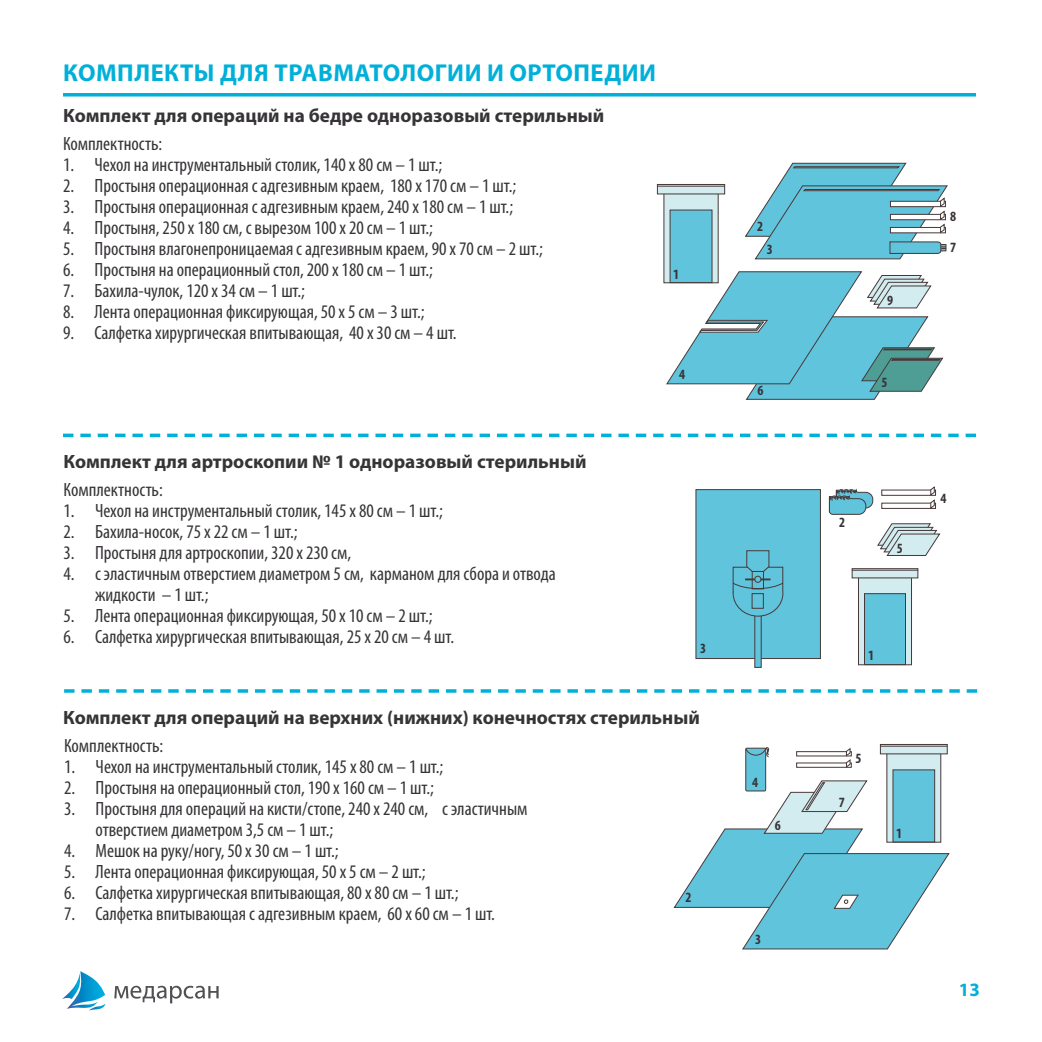
<style>
.page{position:relative;width:1042px;height:1042px;background:#fff}
.page>*{position:absolute;margin:0;border:0;box-sizing:border-box;transform-origin:0 0}
.t1{font:700 24.5px "Myriad Pro";letter-spacing:.02em;color:#00b0d8}
.t2{font:condensed 19.25px/21px "Myriad Pro";color:#373437}
.t3{font:700 19.25px "Myriad Pro";color:#373437}
.t4{font:700 18.9px "Myriad Pro";color:#00b0d8}
.t5{font:700 condensed 14.17px "Myriad Pro";color:#373437}
</style>
<div class="page">
<svg style="left:62px;top:971px;width:43px;height:39px"></svg>
<svg style="left:114px;top:986px;width:105px;height:17px"></svg>
<hr style="left:63px;top:93px;width:913px;height:3px;background:#00b0d8">
<svg style="left:63px;top:434px;width:913px;height:3px"></svg>
<svg style="left:64px;top:689px;width:913px;height:4px"></svg>
<svg style="left:796px;top:762px;width:56px;height:6px"></svg>
<svg style="left:796px;top:751px;width:56px;height:5px"></svg>
<svg style="left:845px;top:748px;width:6px;height:20px"></svg>
<div style="left:886px;top:752px;width:55px;height:90px;background:#d2ecef;border:1px solid #483939"></div>
<div style="left:892px;top:769px;width:43px;height:73px;background:#60c4dc"></div>
<div style="left:880px;top:744px;width:67px;height:10px;background:#d2ecef;border:1px solid #483939"></div>
<hr style="left:880px;top:746px;width:67px;height:1px;background:#483939">
<div style="left:746px;top:748px;width:19px;height:43px;background:#60c4dc"></div>
<div style="left:745px;top:748px;width:21px;height:43px;border:1px solid #483939"></div>
<svg style="left:745px;top:747px;width:24px;height:11px"></svg>
<svg style="left:673px;top:780px;width:277px;height:170px"></svg>
<svg style="left:663px;top:193px;width:55px;height:90px;background:#c2d7d9"></svg>
<div style="left:669px;top:210px;width:43px;height:73px;background:#60c4dc"></div>
<div style="left:657px;top:184px;width:68px;height:10px;background:#d2ecef;border:1px solid #483939"></div>
<hr style="left:657px;top:186px;width:68px;height:1px;background:#483939">
<svg style="left:744px;top:162px;width:204px;height:98px"></svg>
<svg style="left:665px;top:270px;width:279px;height:130px"></svg>
<svg style="left:881px;top:503px;width:55px;height:6px"></svg>
<svg style="left:877px;top:523px;width:64px;height:33px"></svg>
<div style="left:858px;top:577px;width:54px;height:88px;background:#d2ecef;border:1px solid #483939"></div>
<div style="left:864px;top:593px;width:42px;height:72px;background:#60c4dc;border:1px solid #483939"></div>
<div style="left:851px;top:568px;width:67px;height:10px;background:#d2ecef;border:1px solid #483939"></div>
<hr style="left:852px;top:570px;width:66px;height:1px;background:#483939">
<div style="left:695px;top:489px;width:126px;height:170px;background:#60c4dc;border:1px solid #483939"></div>
<div style="left:754px;top:614px;width:7px;height:54px;background:#60c4dc;border:1px solid #483939"></div>
<svg style="left:732px;top:550px;width:52px;height:67px"></svg>
<div style="left:881px;top:489px;width:55px;height:7px;background:#fff;border:1px solid #483939"></div>
<svg style="left:930px;top:486px;width:5px;height:23px"></svg>
<svg style="left:828px;top:489px;width:45px;height:26px"></svg>
<p class="t1" style="left:63px;top:57px;width:594px">КОМПЛЕКТЫ ДЛЯ ТРАВМАТОЛОГИИ И ОРТОПЕДИИ</p>
<p class="t3" style="left:63px;top:103px;width:542px">Комплект для операций на бедре одноразовый стерильный</p>
<p class="t2" style="left:63px;top:133px;width:101px">Комплектность:</p>
<p class="t2" style="left:63px;top:154px;width:381px">1. Чехол на инструментальный столик, 140 х 80 см – 1 шт.;</p>
<p class="t2" style="left:63px;top:175px;width:455px">2. Простыня операционная с адгезивным краем, 180 х 170 см – 1 шт.;</p>
<p class="t2" style="left:63px;top:196px;width:451px">3. Простыня операционная с адгезивным краем, 240 х 180 см – 1 шт.;</p>
<p class="t2" style="left:63px;top:217px;width:371px">4. Простыня, 250 х 180 см, с вырезом 100 х 20 см – 1 шт.;</p>
<p class="t2" style="left:63px;top:238px;width:481px">5. Простыня влагонепроницаемая с адгезивным краем, 90 х 70 см – 2 шт.;</p>
<p class="t2" style="left:63px;top:259px;width:371px">6. Простыня на операционный стол, 200 х 180 см – 1 шт.;</p>
<p class="t2" style="left:63px;top:280px;width:243px">7. Бахила-чулок, 120 х 34 см – 1 шт.;</p>
<p class="t2" style="left:63px;top:301px;width:363px">8. Лента операционная фиксирующая, 50 х 5 см – 3 шт.;</p>
<p class="t2" style="left:63px;top:322px;width:395px">9. Салфетка хирургическая впитывающая, 40 х 30 см – 4 шт.</p>
<p class="t5" style="left:673px;top:266px;width:8px">1</p>
<p class="t5" style="left:679px;top:365px;width:8px">4</p>
<p class="t3" style="left:64px;top:449px;width:524px">Комплект для артроскопии № 1 одноразовый стерильный</p>
<p class="t2" style="left:64px;top:479px;width:101px">Комплектность:</p>
<p class="t2" style="left:64px;top:500px;width:381px">1. Чехол на инструментальный столик, 145 х 80 см – 1 шт.;</p>
<p class="t2" style="left:64px;top:521px;width:235px">2. Бахила-носок, 75 х 22 см – 1 шт.;</p>
<p class="t2" style="left:64px;top:542px;width:289px">3. Простыня для артроскопии, 320 х 230 см,</p>
<p class="t2" style="left:95px;top:563px;width:462px;text-indent:-31px">4. с эластичным отверстием диаметром 5 см, карманом для сбора и отвода жидкости – 1 шт.;</p>
<p class="t2" style="left:64px;top:605px;width:370px">5. Лента операционная фиксирующая, 50 х 10 см – 2 шт.;</p>
<p class="t2" style="left:64px;top:626px;width:392px">6. Салфетка хирургическая впитывающая, 25 х 20 см – 4 шт.</p>
<p class="t5" style="left:700px;top:639px;width:8px">3</p>
<p class="t3" style="left:63px;top:705px;width:638px">Комплект для операций на верхних (нижних) конечностях стерильный</p>
<p class="t2" style="left:64px;top:735px;width:101px">Комплектность:</p>
<p class="t2" style="left:64px;top:756px;width:381px">1. Чехол на инструментальный столик, 145 х 80 см – 1 шт.;</p>
<p class="t2" style="left:64px;top:777px;width:371px">2. Простыня на операционный стол, 190 х 160 см – 1 шт.;</p>
<p class="t2" style="left:96px;top:798px;width:433px;text-indent:-31px">3. Простыня для операций на кисти/стопе, 240 х 240 см, с эластичным отверстием диаметром 3,5 см – 1 шт.;</p>
<p class="t2" style="left:64px;top:840px;width:276px">4. Мешок на руку/ногу, 50 х 30 см – 1 шт.;</p>
<p class="t2" style="left:64px;top:861px;width:363px">5. Лента операционная фиксирующая, 50 х 5 см – 2 шт.;</p>
<p class="t2" style="left:64px;top:882px;width:396px">6. Салфетка хирургическая впитывающая, 80 х 80 см – 1 шт.;</p>
<p class="t2" style="left:64px;top:903px;width:432px">7. Салфетка впитывающая с адгезивным краем, 60 х 60 см – 1 шт.</p>
<p class="t5" style="left:685px;top:888px;width:8px">2</p>
<p class="t5" style="left:757px;top:218px;width:8px">2</p>
<p class="t5" style="left:767px;top:240px;width:8px">3</p>
<p class="t5" style="left:757px;top:382px;width:8px">6</p>
<p class="t5" style="left:752px;top:773px;width:8px">4</p>
<p class="t5" style="left:775px;top:816px;width:8px">6</p>
<p class="t5" style="left:755px;top:930px;width:8px">3</p>
<p class="t5" style="left:887px;top:292px;width:8px">9</p>
<p class="t5" style="left:881px;top:374px;width:8px">5</p>
<p class="t5" style="left:950px;top:207px;width:8px">8</p>
<p class="t5" style="left:950px;top:238px;width:8px">7</p>
<p class="t5" style="left:839px;top:514px;width:8px">2</p>
<p class="t5" style="left:897px;top:539px;width:8px">5</p>
<p class="t5" style="left:940px;top:489px;width:8px">4</p>
<p class="t5" style="left:868px;top:646px;width:8px">1</p>
<p class="t5" style="left:855px;top:749px;width:8px">5</p>
<p class="t5" style="left:838px;top:794px;width:8px">7</p>
<p class="t5" style="left:896px;top:824px;width:8px">1</p>
<p class="t4" style="left:959px;top:977px;width:22px">13</p>
</div>
